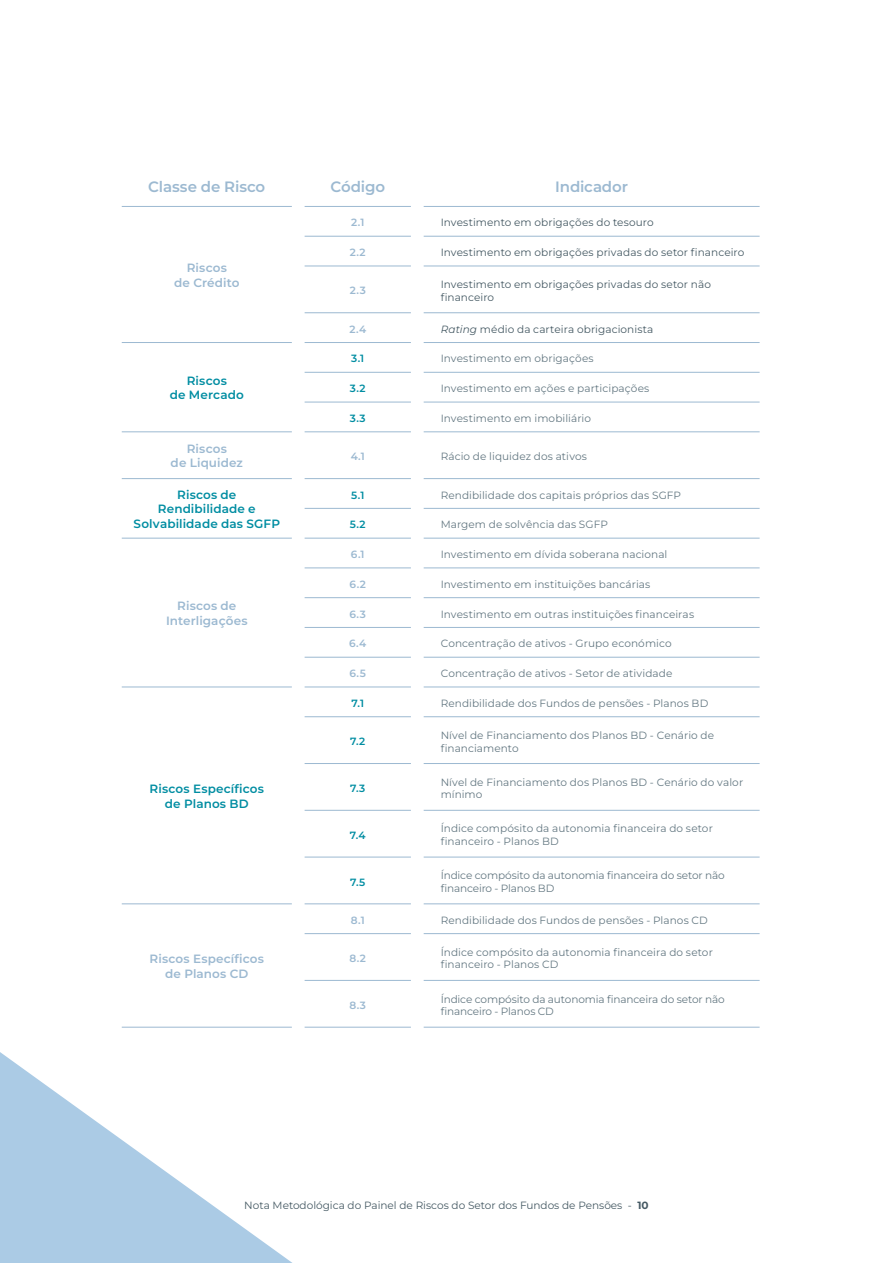
<style>
.page{position:relative;width:893px;height:1263px;background:#fff}
.page>*{position:absolute;margin:0;border:0;box-sizing:border-box;transform-origin:0 0}
.Paragrafo{font:600 15px "Montserrat";letter-spacing:-.01em;color:#9cb9d1}
.Sub-titulo_X_X{font:600 12px/14.4px "Montserrat";letter-spacing:.01em;color:#008da2;text-align:center}
.Sub-titulo_X_X-2{font:600 12px/14.4px "Montserrat";letter-spacing:.01em;color:#9cb9d1;text-align:center}
.Sub-titulo_X_X-3{font:10.5px/12.6px "Montserrat";letter-spacing:.01em;color:#647882}
.Sub-titulo_X_X-4{font:10.5px/12.6px "Montserrat";letter-spacing:.005em;color:#465a64}
.Sub-titulo_X_X-5{font:10.5px/12.6px "Montserrat";letter-spacing:-.01em;color:#647882}
.Sub-titulo_X_X-6{font:600 10.5px "Montserrat";color:#9cb9d1}
.Sub-titulo_X_X-7{font:600 10.5px "Montserrat";color:#008da2}
.s1{font-style:italic}
.s2{font-weight:700}
</style>
<div class="page">
<svg style="left:0;top:1052px;width:292px;height:211px"></svg>
<hr style="left:122px;top:342px;width:170px;height:1px;background:#9cb9d1">
<hr style="left:305px;top:236px;width:106px;height:1px;background:#9cb9d1">
<hr style="left:424px;top:236px;width:336px;height:1px;background:#9cb9d1">
<hr style="left:305px;top:266px;width:106px;height:1px;background:#9cb9d1">
<hr style="left:424px;top:266px;width:336px;height:1px;background:#9cb9d1">
<hr style="left:305px;top:312px;width:106px;height:1px;background:#9cb9d1">
<hr style="left:424px;top:312px;width:336px;height:1px;background:#9cb9d1">
<hr style="left:305px;top:342px;width:106px;height:1px;background:#9cb9d1">
<hr style="left:424px;top:342px;width:336px;height:1px;background:#9cb9d1">
<hr style="left:122px;top:431px;width:170px;height:1px;background:#9cb9d1">
<hr style="left:305px;top:372px;width:106px;height:1px;background:#9cb9d1">
<hr style="left:424px;top:372px;width:336px;height:1px;background:#9cb9d1">
<hr style="left:305px;top:402px;width:106px;height:1px;background:#9cb9d1">
<hr style="left:424px;top:402px;width:336px;height:1px;background:#9cb9d1">
<hr style="left:305px;top:431px;width:106px;height:1px;background:#9cb9d1">
<hr style="left:424px;top:431px;width:336px;height:1px;background:#9cb9d1">
<hr style="left:122px;top:478px;width:170px;height:1px;background:#9cb9d1">
<hr style="left:305px;top:478px;width:106px;height:1px;background:#9cb9d1">
<hr style="left:424px;top:478px;width:336px;height:1px;background:#9cb9d1">
<hr style="left:122px;top:538px;width:170px;height:1px;background:#9cb9d1">
<hr style="left:305px;top:508px;width:106px;height:1px;background:#9cb9d1">
<hr style="left:424px;top:508px;width:336px;height:1px;background:#9cb9d1">
<hr style="left:305px;top:538px;width:106px;height:1px;background:#9cb9d1">
<hr style="left:424px;top:538px;width:336px;height:1px;background:#9cb9d1">
<hr style="left:122px;top:687px;width:170px;height:1px;background:#9cb9d1">
<hr style="left:305px;top:567px;width:106px;height:1px;background:#9cb9d1">
<hr style="left:424px;top:567px;width:336px;height:1px;background:#9cb9d1">
<hr style="left:305px;top:597px;width:106px;height:1px;background:#9cb9d1">
<hr style="left:424px;top:597px;width:336px;height:1px;background:#9cb9d1">
<hr style="left:305px;top:627px;width:106px;height:1px;background:#9cb9d1">
<hr style="left:424px;top:627px;width:336px;height:1px;background:#9cb9d1">
<hr style="left:305px;top:657px;width:106px;height:1px;background:#9cb9d1">
<hr style="left:424px;top:657px;width:336px;height:1px;background:#9cb9d1">
<hr style="left:305px;top:687px;width:106px;height:1px;background:#9cb9d1">
<hr style="left:424px;top:687px;width:336px;height:1px;background:#9cb9d1">
<hr style="left:122px;top:903px;width:170px;height:1px;background:#9cb9d1">
<hr style="left:305px;top:716px;width:106px;height:1px;background:#9cb9d1">
<hr style="left:424px;top:716px;width:336px;height:1px;background:#9cb9d1">
<hr style="left:305px;top:763px;width:106px;height:1px;background:#9cb9d1">
<hr style="left:424px;top:763px;width:336px;height:1px;background:#9cb9d1">
<hr style="left:305px;top:810px;width:106px;height:1px;background:#9cb9d1">
<hr style="left:424px;top:810px;width:336px;height:1px;background:#9cb9d1">
<hr style="left:305px;top:857px;width:106px;height:1px;background:#9cb9d1">
<hr style="left:424px;top:857px;width:336px;height:1px;background:#9cb9d1">
<hr style="left:305px;top:903px;width:106px;height:1px;background:#9cb9d1">
<hr style="left:424px;top:903px;width:336px;height:1px;background:#9cb9d1">
<hr style="left:122px;top:1027px;width:170px;height:1px;background:#9cb9d1">
<hr style="left:305px;top:933px;width:106px;height:1px;background:#9cb9d1">
<hr style="left:424px;top:933px;width:336px;height:1px;background:#9cb9d1">
<hr style="left:305px;top:980px;width:106px;height:1px;background:#9cb9d1">
<hr style="left:424px;top:980px;width:336px;height:1px;background:#9cb9d1">
<hr style="left:305px;top:1027px;width:106px;height:1px;background:#9cb9d1">
<hr style="left:424px;top:1027px;width:336px;height:1px;background:#9cb9d1">
<hr style="left:122px;top:206px;width:170px;height:1px;background:#9cb9d1">
<hr style="left:305px;top:206px;width:106px;height:1px;background:#9cb9d1">
<hr style="left:424px;top:206px;width:336px;height:1px;background:#9cb9d1">
<p class="Paragrafo" style="left:148px;top:176px;width:118px">Classe de Risco</p>
<p class="Paragrafo" style="left:330px;top:176px;width:56px">Código</p>
<p class="Paragrafo" style="left:555px;top:176px;width:74px">Indicador</p>
<p class="Sub-titulo_X_X-2" style="left:174px;top:260px;width:67px">Riscos<br>de Crédito</p>
<p class="Sub-titulo_X_X" style="left:170px;top:373px;width:76px">Riscos<br>de Mercado</p>
<p class="Sub-titulo_X_X-6" style="left:351px;top:215px;width:15px">2.1</p>
<p class="Sub-titulo_X_X-4" style="left:441px;top:216px;width:214px">Investimento em obrigações do tesouro</p>
<p class="Sub-titulo_X_X-6" style="left:350px;top:245px;width:17px">2.2</p>
<p class="Sub-titulo_X_X-4" style="left:441px;top:246px;width:305px">Investimento em obrigações privadas do setor financeiro</p>
<p class="Sub-titulo_X_X-6" style="left:350px;top:283px;width:18px">2.3</p>
<p class="Sub-titulo_X_X-4" style="left:441px;top:278px;width:272px">Investimento em obrigações privadas do setor não financeiro</p>
<p class="Sub-titulo_X_X-6" style="left:349px;top:322px;width:18px">2.4</p>
<p class="Sub-titulo_X_X-4" style="left:441px;top:322px;width:214px"><span class="s1">Rating</span> médio da carteira obrigacionista</p>
<p class="Sub-titulo_X_X-7" style="left:351px;top:351px;width:15px">3.1</p>
<p class="Sub-titulo_X_X-3" style="left:441px;top:352px;width:155px">Investimento em obrigações</p>
<p class="Sub-titulo_X_X-7" style="left:350px;top:381px;width:17px">3.2</p>
<p class="Sub-titulo_X_X-3" style="left:441px;top:382px;width:210px">Investimento em ações e participações</p>
<p class="Sub-titulo_X_X-7" style="left:350px;top:411px;width:17px">3.3</p>
<p class="Sub-titulo_X_X-3" style="left:441px;top:412px;width:152px">Investimento em imobiliário</p>
<p class="Sub-titulo_X_X-2" style="left:171px;top:441px;width:74px">Riscos<br>de Liquidez</p>
<p class="Sub-titulo_X_X-6" style="left:351px;top:449px;width:16px">4.1</p>
<p class="Sub-titulo_X_X-3" style="left:441px;top:450px;width:148px">Rácio de liquidez dos ativos</p>
<p class="Sub-titulo_X_X" style="left:134px;top:487px;width:148px">Riscos de<br>Rendibilidade e<br>Solvabilidade das SGFP</p>
<p class="Sub-titulo_X_X-7" style="left:351px;top:487px;width:15px">5.1</p>
<p class="Sub-titulo_X_X-3" style="left:441px;top:488px;width:242px">Rendibilidade dos capitais próprios das SGFP</p>
<p class="Sub-titulo_X_X-7" style="left:350px;top:517px;width:17px">5.2</p>
<p class="Sub-titulo_X_X-3" style="left:441px;top:518px;width:169px">Margem de solvência das SGFP</p>
<p class="Sub-titulo_X_X-2" style="left:166px;top:598px;width:83px">Riscos de<br>Interligações</p>
<p class="Sub-titulo_X_X" style="left:150px;top:781px;width:116px">Riscos Específicos de Planos BD</p>
<p class="Sub-titulo_X_X-2" style="left:150px;top:951px;width:116px">Riscos Específicos de Planos CD</p>
<p class="Sub-titulo_X_X-6" style="left:351px;top:547px;width:15px">6.1</p>
<p class="Sub-titulo_X_X-3" style="left:441px;top:548px;width:228px">Investimento em dívida soberana nacional</p>
<p class="Sub-titulo_X_X-6" style="left:350px;top:577px;width:18px">6.2</p>
<p class="Sub-titulo_X_X-3" style="left:441px;top:577px;width:211px">Investimento em instituições bancárias</p>
<p class="Sub-titulo_X_X-6" style="left:350px;top:606px;width:18px">6.3</p>
<p class="Sub-titulo_X_X-3" style="left:441px;top:607px;width:255px">Investimento em outras instituições financeiras</p>
<p class="Sub-titulo_X_X-6" style="left:349px;top:636px;width:19px">6.4</p>
<p class="Sub-titulo_X_X-3" style="left:441px;top:637px;width:232px">Concentração de ativos - Grupo económico</p>
<p class="Sub-titulo_X_X-6" style="left:350px;top:666px;width:18px">6.5</p>
<p class="Sub-titulo_X_X-3" style="left:441px;top:667px;width:233px">Concentração de ativos - Setor de atividade</p>
<p class="Sub-titulo_X_X-7" style="left:351px;top:696px;width:14px">7.1</p>
<p class="Sub-titulo_X_X-3" style="left:441px;top:696px;width:269px">Rendibilidade dos Fundos de pensões - Planos BD</p>
<p class="Sub-titulo_X_X-7" style="left:350px;top:734px;width:17px">7.2</p>
<p class="Sub-titulo_X_X-3" style="left:441px;top:728px;width:275px">Nível de Financiamento dos Planos BD - Cenário de financiamento</p>
<p class="Sub-titulo_X_X-7" style="left:350px;top:781px;width:17px">7.3</p>
<p class="Sub-titulo_X_X-3" style="left:441px;top:775px;width:304px">Nível de Financiamento dos Planos BD - Cenário do valor mínimo</p>
<p class="Sub-titulo_X_X-7" style="left:350px;top:827px;width:17px">7.4</p>
<p class="Sub-titulo_X_X-3" style="left:441px;top:822px;width:274px">Índice compósito da autonomia financeira do setor financeiro - Planos BD</p>
<p class="Sub-titulo_X_X-7" style="left:350px;top:874px;width:17px">7.5</p>
<p class="Sub-titulo_X_X-5" style="left:441px;top:869px;width:286px">Índice compósito da autonomia financeira do setor não financeiro - Planos BD</p>
<p class="Sub-titulo_X_X-6" style="left:351px;top:913px;width:15px">8.1</p>
<p class="Sub-titulo_X_X-3" style="left:441px;top:913px;width:269px">Rendibilidade dos Fundos de pensões - Planos CD</p>
<p class="Sub-titulo_X_X-6" style="left:349px;top:951px;width:18px">8.2</p>
<p class="Sub-titulo_X_X-3" style="left:441px;top:945px;width:274px">Índice compósito da autonomia financeira do setor financeiro - Planos CD</p>
<p class="Sub-titulo_X_X-6" style="left:349px;top:998px;width:18px">8.3</p>
<p class="Sub-titulo_X_X-5" style="left:441px;top:992px;width:286px">Índice compósito da autonomia financeira do setor não financeiro - Planos CD</p>
<p class="Sub-titulo_X_X-4" style="left:244px;top:1199px;width:406px">Nota Metodológica do Painel de Riscos do Setor dos Fundos de Pensões - <span class="s2">10</span></p>
</div>
